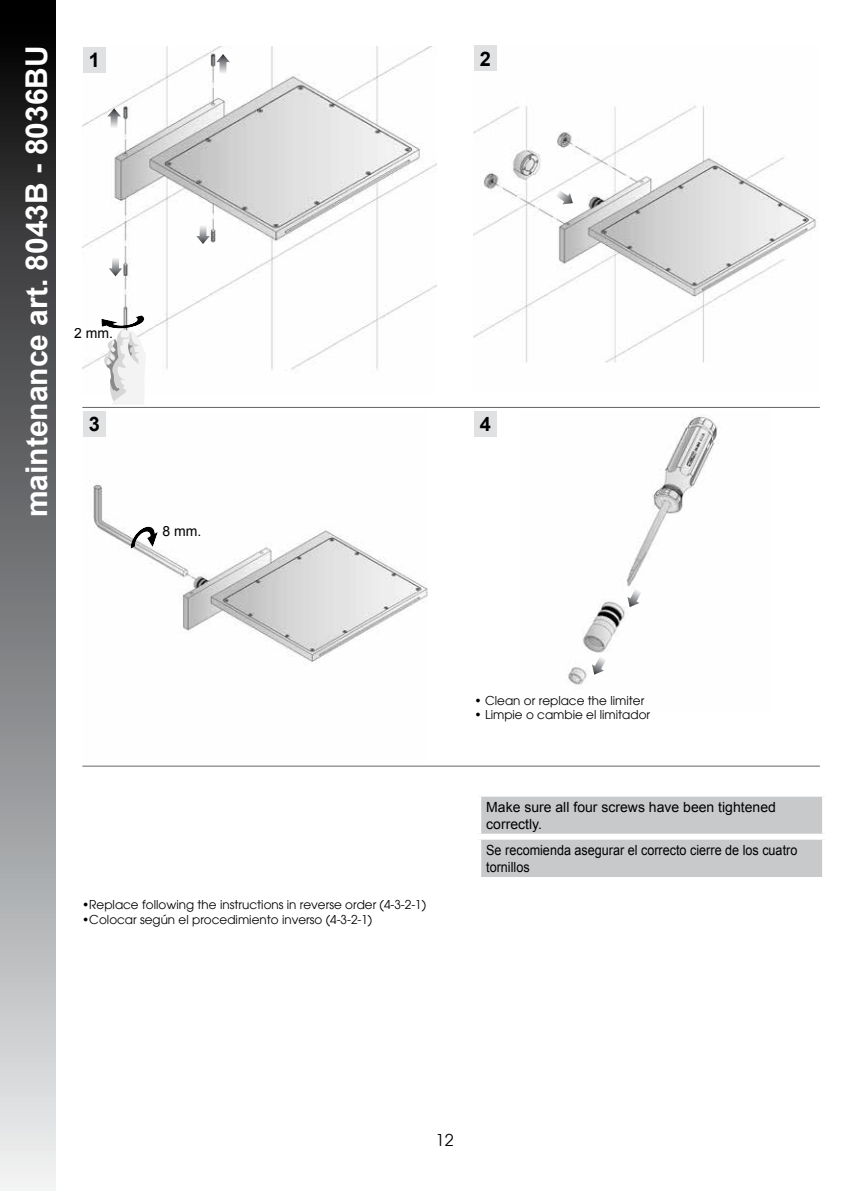
<style>
.page{position:relative;width:851px;height:1191px;background:#fff}
.page>*{position:absolute;margin:0;border:0;box-sizing:border-box;transform-origin:0 0}
.t1{font:700 30px "Arial";color:#fff}
.t2{font:700 20px "Arial";color:#000}
.t3{font:16px "Avant Garde";color:#000}
.t4{font:14px/16.8px "Arial";color:#000}
.t5{font:14px/16.8px "Arial";color:#000;scale:.9 1}
.t6{font:12px "Avant Garde";color:#000}
</style>
<div class="page">
<hr style="left:82px;top:407px;width:737px;height:1px;background:#636567">
<hr style="left:82px;top:765px;width:737px;height:1px;background:#636567">
<div style="left:0;top:0;width:55px;height:1191px;background:linear-gradient(to bottom,#060608,#eceef0)"></div>
<img style="left:568px;top:415px;width:151px;height:270px">
<img style="left:473px;top:46px;width:345px;height:317px">
<div style="left:473px;top:45px;width:23px;height:26px;background:#e0e1e2"></div>
<img style="left:83px;top:47px;width:354px;height:323px">
<div style="left:83px;top:47px;width:23px;height:26px;background:#e0e1e2"></div>
<img style="left:93px;top:480px;width:335px;height:184px">
<div style="left:83px;top:411px;width:23px;height:26px;background:#e0e1e2"></div>
<div style="left:473px;top:411px;width:23px;height:26px;background:#e0e1e2"></div>
<svg style="left:216px;top:54px;width:14px;height:20px"></svg>
<svg style="left:107px;top:108px;width:14px;height:20px"></svg>
<svg style="left:131px;top:520px;width:27px;height:39px"></svg>
<svg style="left:554px;top:189px;width:18px;height:15px"></svg>
<svg style="left:196px;top:224px;width:14px;height:20px"></svg>
<svg style="left:109px;top:257px;width:13px;height:19px"></svg>
<svg style="left:94px;top:310px;width:56px;height:94px"></svg>
<svg style="left:592px;top:655px;width:14px;height:19px"></svg>
<div style="left:481px;top:796px;width:341px;height:81px;background:#c7c9cb"></div>
<div style="left:475px;top:833px;width:353px;height:6px;background:#fff"></div>
<svg style="left:627px;top:588px;width:14px;height:19px"></svg>
<h1 class="t1" style="left:17px;top:517px;width:473px;rotate:-90deg">maintenance art. 8043B - 8036BU</h1>
<h2 class="t2" style="left:89px;top:47px;width:13px">1</h2>
<h2 class="t2" style="left:479px;top:45px;width:13px">2</h2>
<p class="t4" style="left:74px;top:325px;width:40px">2 mm.</p>
<h2 class="t2" style="left:89px;top:411px;width:13px">3</h2>
<h2 class="t2" style="left:479px;top:411px;width:13px">4</h2>
<p class="t4" style="left:162px;top:522px;width:40px">8 mm.</p>
<p class="t6" style="left:82px;top:897px;width:345px">•Replace following the instructions in reverse order (4-3-2-1)</p>
<p class="t6" style="left:82px;top:912px;width:292px">•Colocar según el procedimiento inverso (4-3-2-1)</p>
<p class="t6" style="left:474px;top:693px;width:171px">• Clean or replace the limiter</p>
<p class="t6" style="left:474px;top:708px;width:177px">• Limpie o cambie el limitador</p>
<p class="t4" style="left:486px;top:798px;width:291px">Make sure all four screws have been tightened correctly.</p>
<p class="t5" style="left:486px;top:841px;width:347px">Se recomienda asegurar el correcto cierre de los cuatro tornillos</p>
<h3 class="t3" style="left:436px;top:1130px;width:19px">12</h3>
</div>
